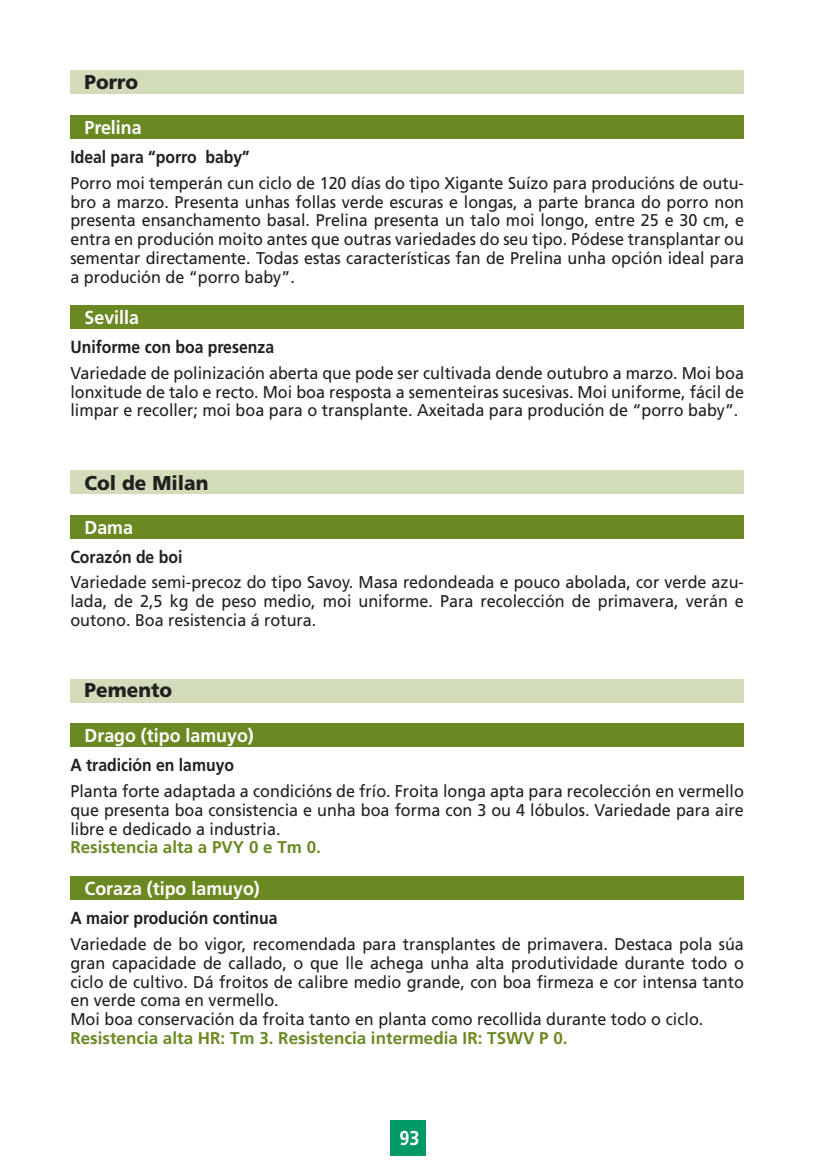
<style>
.page{position:relative;width:818px;height:1170px;background:#fff}
.page>*{position:absolute;margin:0;border:0;box-sizing:border-box;transform-origin:0 0}
.t1{font:900 20px "Frutiger LT";color:#231f20;scale:.95 1}
.t2{font:700 20px "Frutiger LT";color:#fff;scale:.9 1}
.t3{font:700 18.75px "Frutiger LT";color:#fff;scale:.95 1}
.t4{font:700 17.5px "Frutiger LT";color:#231f20;scale:.9 1}
.t5{font:17px/18.8px "Frutiger LT";color:#231f20;text-align:justify;scale:.95 1}
.t6{font:700 17px "Frutiger LT";color:#6a8922}
</style>
<div class="page">
<div style="left:390px;top:1120px;width:36px;height:35px;background:#009864"></div>
<div style="left:70px;top:679px;width:674px;height:23px;background:#d2dbba"></div>
<div style="left:70px;top:470px;width:674px;height:23px;background:#d2dbba"></div>
<div style="left:70px;top:71px;width:674px;height:23px;background:#d2dbba"></div>
<div style="left:70px;top:724px;width:674px;height:23px;background:#6a8922"></div>
<div style="left:70px;top:877px;width:674px;height:23px;background:#6a8922"></div>
<div style="left:70px;top:515px;width:674px;height:23px;background:#6a8922"></div>
<div style="left:70px;top:116px;width:674px;height:23px;background:#6a8922"></div>
<div style="left:70px;top:305px;width:674px;height:23px;background:#6a8922"></div>
<p class="t1" style="left:84px;top:70px;width:58px">Porro</p>
<p class="t3" style="left:84px;top:117px;width:62px">Prelina</p>
<p class="t4" style="left:70px;top:147px;width:201px">Ideal para “porro baby”</p>
<p class="t5" style="left:70px;top:174px;width:710px">Porro moi temperán cun ciclo de 120 días do tipo Xigante Suízo para producións de outu&shy;bro a marzo. Presenta unhas follas verde escuras e longas, a parte branca do porro non presenta ensanchamento basal. Prelina presenta un talo moi longo, entre 25 e 30 cm, e entra en produción moito antes que outras variedades do seu tipo. Pódese transplantar ou sementar directamente. Todas estas características fan de Prelina unha opción ideal para a produción de “porro baby”.</p>
<p class="t3" style="left:84px;top:306px;width:59px">Sevilla</p>
<p class="t4" style="left:70px;top:337px;width:228px">Uniforme con boa presenza</p>
<p class="t5" style="left:70px;top:364px;width:710px">Variedade de polinización aberta que pode ser cultivada dende outubro a marzo. Moi boa lonxitude de talo e recto. Moi boa resposta a sementeiras sucesivas. Moi uniforme, fácil de limpar e recoller; moi boa para o transplante. Axeitada para produción de “porro baby”.</p>
<p class="t1" style="left:84px;top:471px;width:132px">Col de Milan</p>
<p class="t3" style="left:84px;top:516px;width:53px">Dama</p>
<p class="t4" style="left:70px;top:546px;width:126px">Corazón de boi</p>
<p class="t5" style="left:70px;top:573px;width:710px">Variedade semi-precoz do tipo Savoy. Masa redondeada e pouco abolada, cor verde azu&shy;lada, de 2,5 kg de peso medio, moi uniforme. Para recolección de primavera, verán e outono. Boa resistencia á rotura.</p>
<p class="t1" style="left:84px;top:678px;width:94px">Pemento</p>
<p class="t3" style="left:84px;top:725px;width:180px">Drago (tipo lamuyo)</p>
<p class="t4" style="left:70px;top:755px;width:183px">A tradición en lamuyo</p>
<p class="t5" style="left:70px;top:782px;width:710px">Planta forte adaptada a condicións de frío. Froita longa apta para recolección en vermello que presenta boa consistencia e unha boa forma con 3 ou 4 lóbulos. Variedade para aire libre e dedicado a industria.</p>
<p class="t6" style="left:70px;top:837px;width:252px">Resistencia alta a PVY 0 e Tm 0.</p>
<p class="t3" style="left:84px;top:878px;width:186px">Coraza (tipo lamuyo)</p>
<p class="t4" style="left:70px;top:908px;width:232px">A maior produción continua</p>
<p class="t5" style="left:70px;top:935px;width:710px;text-align:left">Variedade de bo vigor, recomendada para transplantes de primavera. Destaca pola súa gran capacidade de callado, o que lle achega unha alta produtividade durante todo o ciclo de cultivo. Dá froitos de calibre medio grande, con boa firmeza e cor intensa tanto en verde coma en vermello.<br>Moi boa conservación da froita tanto en planta como recollida durante todo o ciclo.</p>
<p class="t6" style="left:70px;top:1028px;width:498px">Resistencia alta HR: Tm 3. Resistencia intermedia IR: TSWV P 0.</p>
<p class="t2" style="left:399px;top:1126px;width:24px">93</p>
</div>
